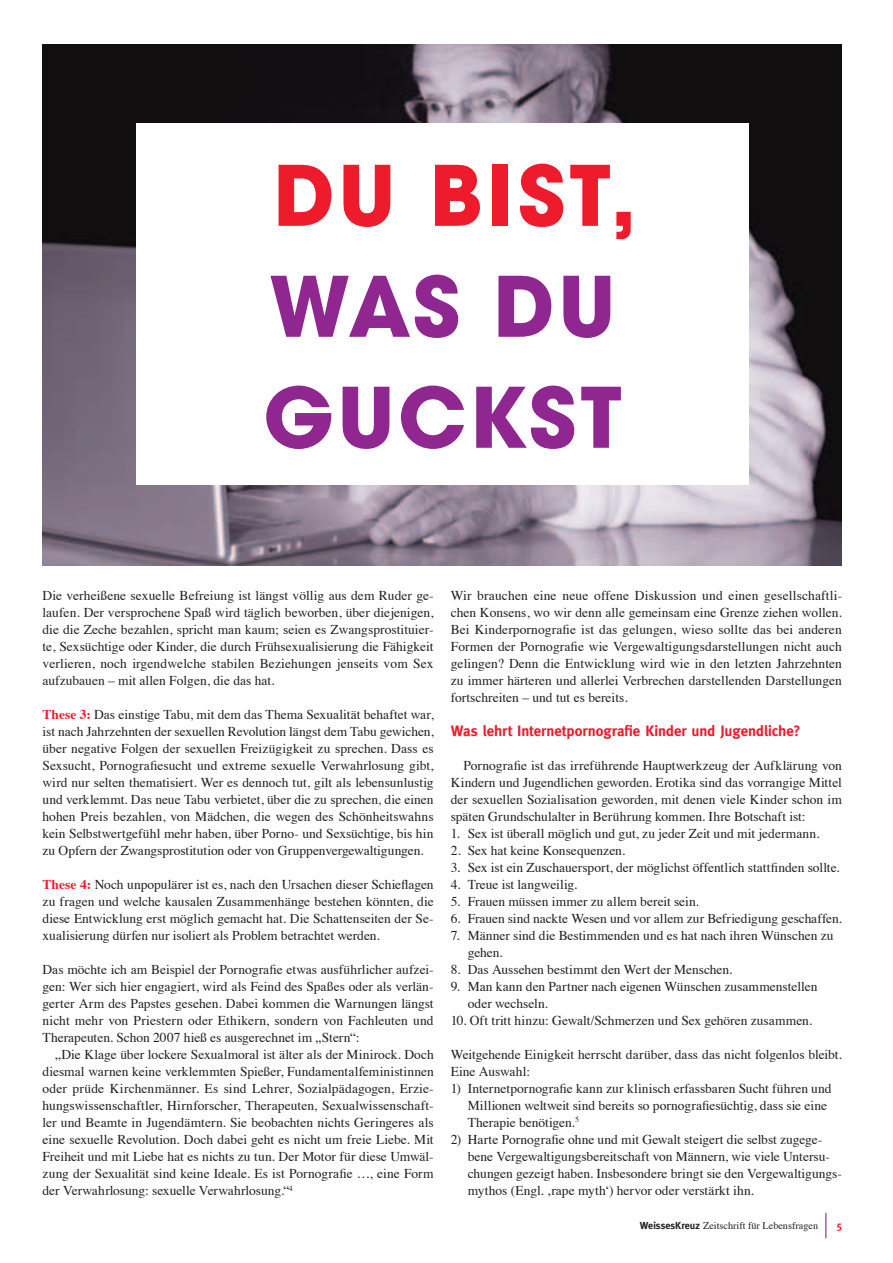
<style>
.page{position:relative;width:893px;height:1263px;background:#fff}
.page>*{position:absolute;margin:0;border:0;box-sizing:border-box;transform-origin:0 0}
.t1{font:700 82.5px/111px "Avant Garde";letter-spacing:.035em;color:#90268f}
.t2{font:700 82.5px "Avant Garde";color:#ee1b2d}
.t3{font:700 15px "Meta";letter-spacing:-.005em;color:#ee1b2d}
.t4{font:13.5px/17px "Times";color:#231f20;text-align:justify}
.t5{font:700 10.5px "Meta";color:#ee1b2d}
.t6{font:10.2px "Times";color:#231f20}
.s1{font-weight:700;color:#ee1b2d}
.s2{font-family:"Meta";font-weight:700}
</style>
<div class="page">
<svg style="left:825px;top:1212px;width:1px;height:26px"></svg>
<img style="left:43px;top:45px;width:799px;height:521px">
<div style="left:136px;top:124px;width:613px;height:361px;background:#fff"></div>
<h1 class="t2" style="left:274px;top:142px;width:364px">DU BIST,</h1>
<h1 class="t1" style="left:263px;top:250px;width:360px">WAS DU<br>GUCKST</h1>
<p class="t4" style="left:43px;top:585px;width:393px">Die verheißene sexuelle Befreiung ist längst völlig aus dem Ruder ge&shy;laufen. Der versprochene Spaß wird täglich beworben, über diejenigen, die die Zeche bezahlen, spricht man kaum; seien es Zwangsprostituier&shy;te, Sexsüchtige oder Kinder, die durch Frühsexualisierung die Fähigkeit verlieren, noch irgendwelche stabilen Beziehungen jenseits vom Sex aufzubauen – mit allen Folgen, die das hat.</p>
<p class="t4" style="left:43px;top:704px;width:393px"><span class="s1">These 3:</span> Das einstige Tabu, mit dem das Thema Sexualität behaftet war, ist nach Jahrzehnten der sexuellen Revolution längst dem Tabu gewichen, über negative Folgen der sexuellen Freizügigkeit zu sprechen. Dass es Sexsucht, Pornografiesucht und extreme sexuelle Verwahrlosung gibt, wird nur selten thematisiert. Wer es dennoch tut, gilt als lebensunlustig und verklemmt. Das neue Tabu verbietet, über die zu sprechen, die einen hohen Preis bezahlen, von Mädchen, die wegen des Schönheitswahns kein Selbstwertgefühl mehr haben, über Porno- und Sexsüchtige, bis hin zu Opfern der Zwangsprostitution oder von Gruppenvergewaltigungen.</p>
<p class="t4" style="left:43px;top:875px;width:393px"><span class="s1">These 4:</span> Noch unpopulärer ist es, nach den Ursachen dieser Schieflagen zu fragen und welche kausalen Zusammenhänge bestehen könnten, die diese Entwicklung erst möglich gemacht hat. Die Schattenseiten der Se&shy;xualisierung dürfen nur isoliert als Problem betrachtet werden.</p>
<p class="t4" style="left:43px;top:960px;width:393px">Das möchte ich am Beispiel der Pornografie etwas ausführlicher aufzei&shy;gen: Wer sich hier engagiert, wird als Feind des Spaßes oder als verlän&shy;gerter Arm des Papstes gesehen. Dabei kommen die Warnungen längst nicht mehr von Priestern oder Ethikern, sondern von Fachleuten und Therapeuten. Schon 2007 hieß es ausgerechnet im „Stern“:</p>
<p class="t4" style="left:43px;top:1045px;width:393px;text-indent:13px">„Die Klage über lockere Sexualmoral ist älter als der Minirock. Doch diesmal warnen keine verklemmten Spießer, Fundamentalfeministinnen oder prüde Kirchenmänner. Es sind Lehrer, Sozialpädagogen, Erzie&shy;hungswissenschaftler, Hirnforscher, Therapeuten, Sexualwissenschaft&shy;ler und Beamte in Jugendämtern. Sie beobachten nichts Geringeres als eine sexuelle Revolution. Doch dabei geht es nicht um freie Liebe. Mit Freiheit und mit Liebe hat es nichts zu tun. Der Motor für diese Umwäl&shy;zung der Sexualität sind keine Ideale. Es ist Pornografie …, eine Form der Verwahrlosung: sexuelle Verwahrlosung.“<sup>4</sup></p>
<p class="t4" style="left:451px;top:585px;width:393px">Wir brauchen eine neue offene Diskussion und einen gesellschaftli&shy;chen Konsens, wo wir denn alle gemeinsam eine Grenze ziehen wollen.<br>Bei Kinderpornografie ist das gelungen, wieso sollte das bei anderen Formen der Pornografie wie Vergewaltigungsdarstellungen nicht auch gelingen? Denn die Entwicklung wird wie in den letzten Jahrzehnten zu immer härteren und allerlei Verbrechen darstellenden Darstellungen fortschreiten – und tut es bereits.</p>
<p class="t3" style="left:451px;top:722px;width:351px">Was lehrt Internetpornografie Kinder und Jugendliche?</p>
<p class="t4" style="left:451px;top:755px;width:393px;text-indent:13px">Pornografie ist das irreführende Hauptwerkzeug der Aufklärung von Kindern und Jugendlichen geworden. Erotika sind das vorrangige Mittel der sexuellen Sozialisation geworden, mit denen viele Kinder schon im späten Grundschulalter in Berührung kommen. Ihre Botschaft ist:</p>
<p class="t4" style="left:451px;top:823px;width:370px">1. Sex ist überall möglich und gut, zu jeder Zeit und mit jedermann.</p>
<p class="t4" style="left:451px;top:840px;width:176px">2. Sex hat keine Konsequenzen.</p>
<p class="t4" style="left:451px;top:858px;width:390px">3. Sex ist ein Zuschauersport, der möglichst öffentlich stattfinden sollte.</p>
<p class="t4" style="left:451px;top:875px;width:128px">4. Treue ist langweilig.</p>
<p class="t4" style="left:451px;top:892px;width:250px">5. Frauen müssen immer zu allem bereit sein.</p>
<p class="t4" style="left:451px;top:909px;width:393px">6. Frauen sind nackte Wesen und vor allem zur Befriedigung geschaffen.</p>
<p class="t4" style="left:468px;top:926px;width:367px;text-indent:-17px">7. Männer sind die Bestimmenden und es hat nach ihren Wünschen zu gehen.</p>
<p class="t4" style="left:451px;top:960px;width:283px">8. Das Aussehen bestimmt den Wert der Menschen.</p>
<p class="t4" style="left:468px;top:977px;width:351px;text-indent:-17px">9. Man kann den Partner nach eigenen Wünschen zusammenstellen oder wechseln.</p>
<p class="t4" style="left:451px;top:1011px;width:363px">10. Oft tritt hinzu: Gewalt/Schmerzen und Sex gehören zusammen.</p>
<p class="t4" style="left:451px;top:1045px;width:393px">Weitgehende Einigkeit herrscht darüber, dass das nicht folgenlos bleibt.<br>Eine Auswahl:</p>
<p class="t4" style="left:468px;top:1079px;width:365px;text-align:left;text-indent:-17px">1) Internetpornografie kann zur klinisch erfassbaren Sucht führen und<br>Millionen weltweit sind bereits so pornografiesüchtig, dass sie eine<br>Therapie benötigen.<sup>5</sup></p>
<p class="t4" style="left:468px;top:1130px;width:376px;text-align:left;text-indent:-17px">2) Harte Pornografie ohne und mit Gewalt steigert die selbst zugege&shy;bene Vergewaltigungsbereitschaft von Männern, wie viele Untersu&shy;chungen gezeigt haben. Insbesondere bringt sie den Vergewaltigungs&shy;mythos (Engl. ‚rape myth‘) hervor oder verstärkt ihn.</p>
<p class="t6" style="left:640px;top:1216px;width:180px"><span class="s2">WeissesKreuz</span> Zeitschrift für Lebensfragen</p>
<p class="t5" style="left:836px;top:1219px;width:7px">5</p>
</div>
